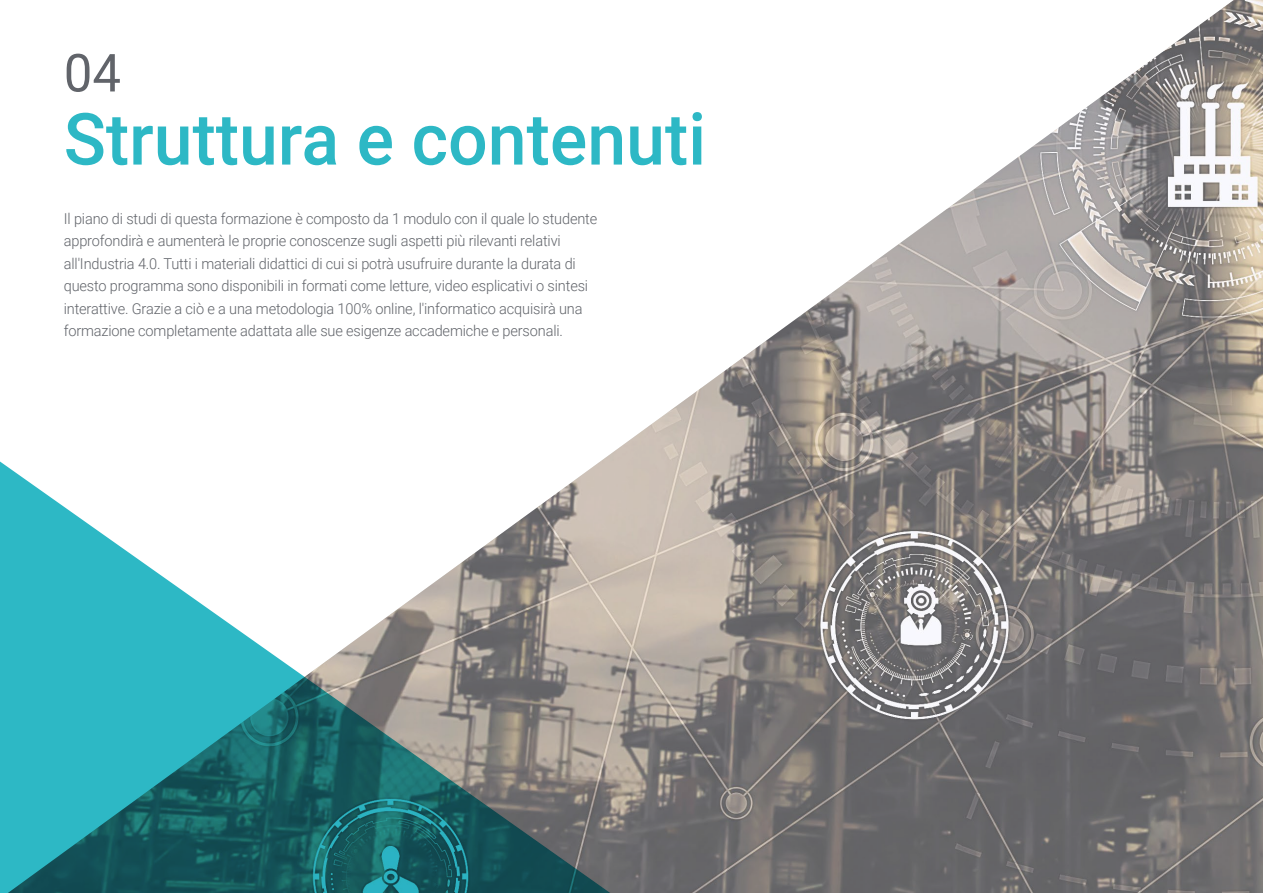
<style>
.page{position:relative;width:1263px;height:893px;background:#fff}
.page>*{position:absolute;margin:0;border:0;box-sizing:border-box;transform-origin:0 0}
.t1{font:500 72px "Roboto";color:#2db8c5}
.t2{font:52.5px "Roboto";color:#61646a}
.t3{font:300 15px/22.5px "Roboto";letter-spacing:-.01em;color:#61646a}
</style>
<div class="page">
<img style="left:622px;top:0;width:641px;height:893px">
<svg style="left:0;top:446px;width:640px;height:447px"></svg>
<h2 class="t2" style="left:64px;top:36px;width:59px">04</h2>
<h1 class="t1" style="left:64px;top:89px;width:644px">Struttura e contenuti</h1>
<p class="t3" style="left:64px;top:207px;width:535px">Il piano di studi di questa formazione è composto da 1 modulo con il quale lo studente approfondirà e aumenterà le proprie conoscenze sugli aspetti più rilevanti relativi all'Industria 4.0. Tutti i materiali didattici di cui si potrà usufruire durante la durata di questo programma sono disponibili in formati come letture, video esplicativi o sintesi interattive. Grazie a ciò e a una metodologia 100% online, l'informatico acquisirà una formazione completamente adattata alle sue esigenze accademiche e personali.</p>
</div>
